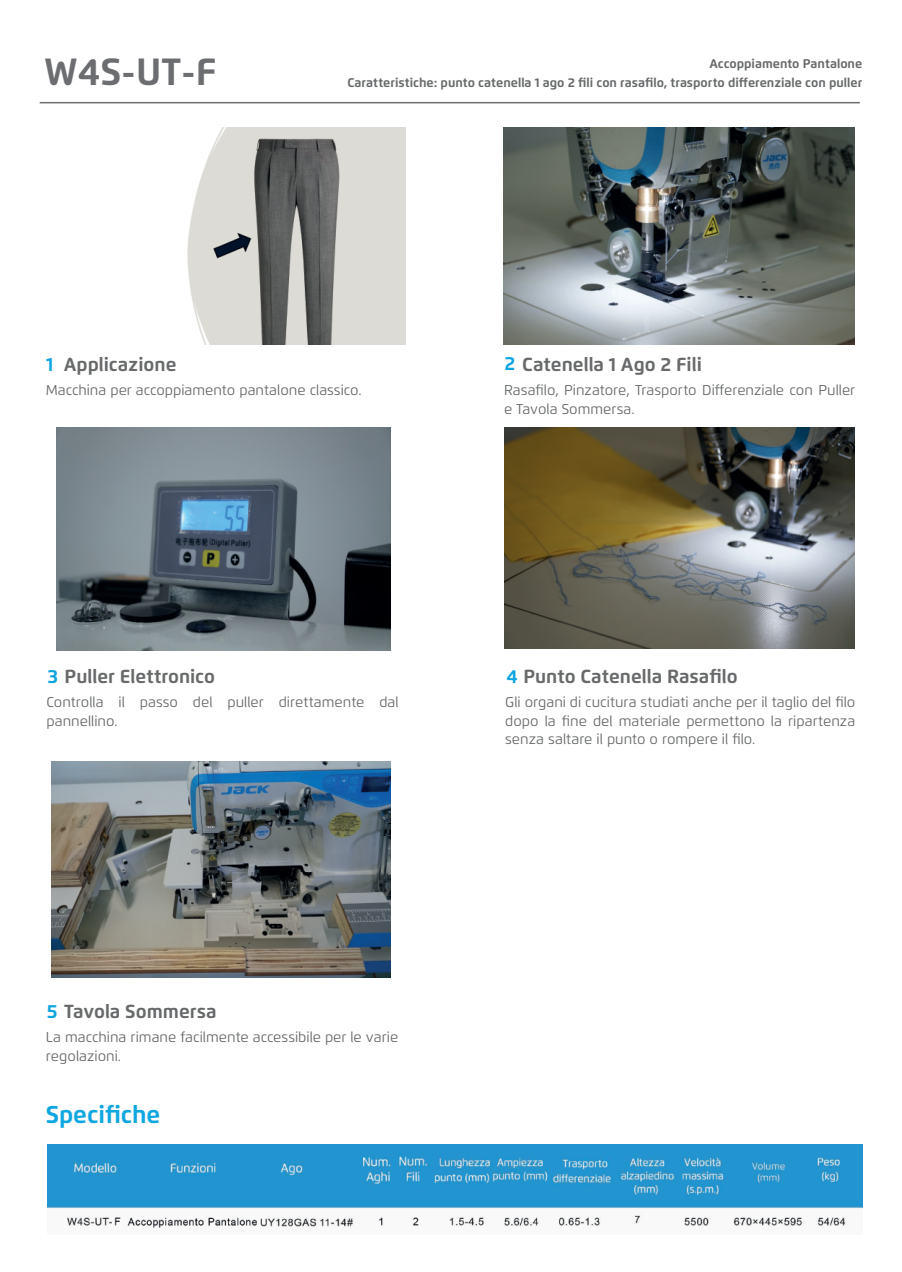
<style>
.page{position:relative;width:902px;height:1272px;background:#fff}
.page>*{position:absolute;margin:0;border:0;box-sizing:border-box;transform-origin:0 0}
.t1{font:700 37.8px "Flexo";color:#6c6d70}
.t2{font:700 24.3px "Flexo";color:#10a7e0}
.t3{font:700 18.9px "Flexo";color:#67696a}
.t4{font:700 18.9px "Flexo";color:#10a5df}
.t5{font:14.25px/18.9px "Flexo";color:#67696a}
.t6{font:700 12.6px "Flexo";color:#67696a}
.s1{color:#10a5df}
</style>
<div class="page">
<img style="left:504px;top:128px;width:350px;height:217px">
<img style="left:187px;top:128px;width:218px;height:217px">
<img style="left:505px;top:428px;width:349px;height:220px">
<img style="left:57px;top:428px;width:333px;height:222px">
<hr style="left:40px;top:102px;width:819px;height:1px;background:#6c6d70">
<img style="left:47px;top:1144px;width:815px;height:84px">
<img style="left:52px;top:761px;width:338px;height:216px">
<h1 class="t1" style="left:44px;top:48px;width:174px">W4S-UT-F</h1>
<p class="t6" style="left:709px;top:56px;width:154px">Accoppiamento Pantalone</p>
<p class="t6" style="left:347px;top:75px;width:516px">Caratteristiche: punto catenella 1 ago 2 fili con rasafilo, trasporto differenziale con puller</p>
<h3 class="t4" style="left:46px;top:352px;width:9px">1</h3>
<h3 class="t3" style="left:64px;top:352px;width:114px">Applicazione</h3>
<h3 class="t3" style="left:504px;top:352px;width:199px"><span class="s1">2</span> Catenella 1 Ago 2 Fili</h3>
<p class="t5" style="left:46px;top:380px;width:317px">Macchina per accoppiamento pantalone classico.</p>
<h3 class="t3" style="left:47px;top:664px;width:169px"><span class="s1">3</span> Puller Elettronico</h3>
<p class="t5" style="left:46px;top:692px;width:354px">Controlla il passo del puller direttamente dal pannellino.</p>
<h3 class="t3" style="left:47px;top:1000px;width:171px"><span class="s1">5</span> Tavola Sommersa</h3>
<p class="t5" style="left:46px;top:1027px;width:354px">La macchina rimane facilmente accessibile per le varie regolazioni.</p>
<h2 class="t2" style="left:46px;top:1099px;width:116px">Specifiche</h2>
<p class="t5" style="left:504px;top:380px;width:353px">Rasafilo, Pinzatore, Trasporto Differenziale con Puller e Tavola Sommersa.</p>
<h3 class="t3" style="left:506px;top:664px;width:233px"><span class="s1">4</span> Punto Catenella Rasafilo</h3>
<p class="t5" style="left:505px;top:692px;width:351px;text-align:justify">Gli organi di cucitura studiati anche per il taglio del filo dopo la fine del materiale permettono la ripartenza senza saltare il punto o rompere il filo.</p>
</div>
